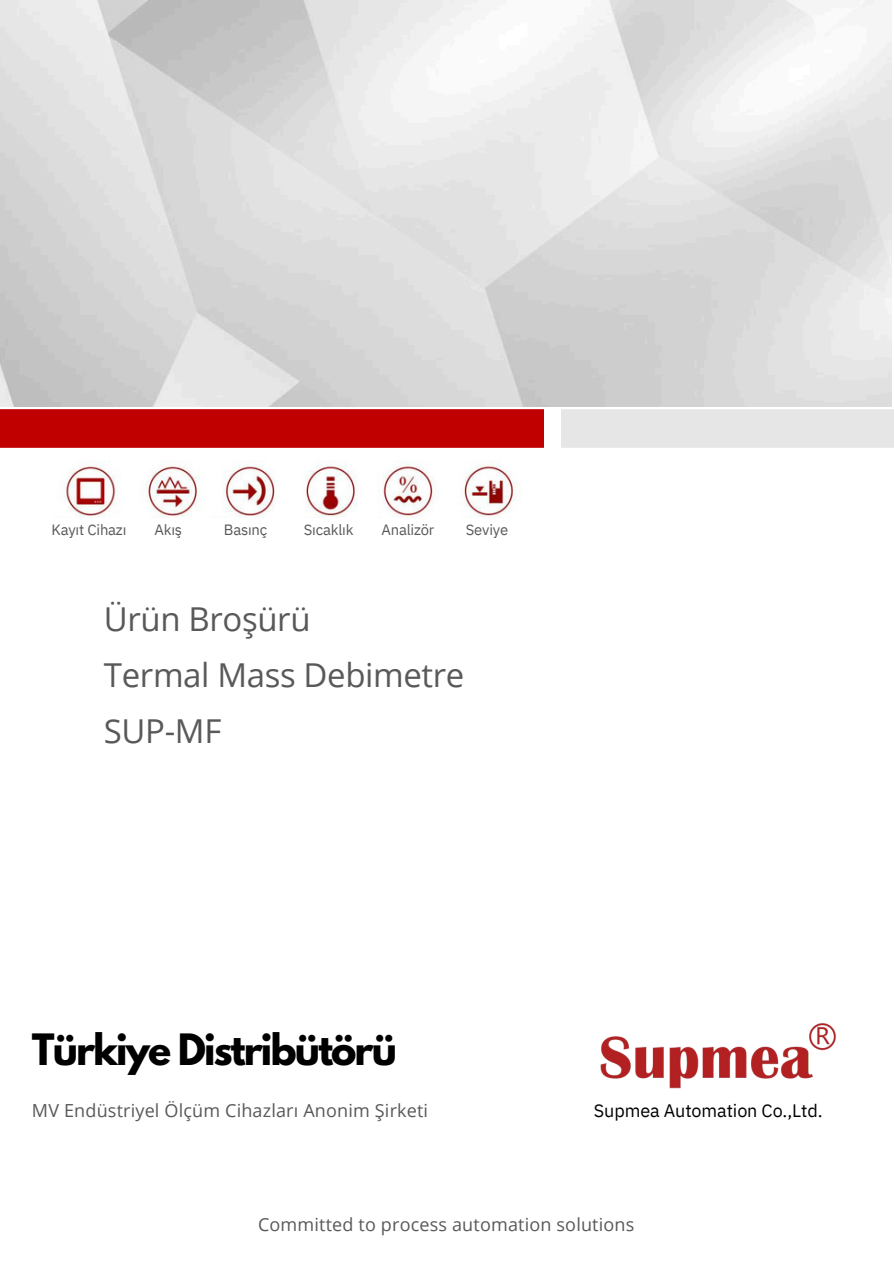
<style>
.page{position:relative;width:894px;height:1264px;background:#fff}
.page>*{position:absolute;margin:0;border:0;box-sizing:border-box;transform-origin:0 0}
.t1{font:700 38.25px "League Spartan";letter-spacing:-.05em;color:#000}
.t2{font:32.85px/56.2px "Open Sans";letter-spacing:-.01em;color:#595959}
.t3{font:18px "Open Sans";letter-spacing:.01em;color:#595959}
.t4{font:18px "IBM Plex Sans";letter-spacing:-.005em;color:#000}
.t5{font:14.85px "IBM Plex Sans";letter-spacing:-.015em;color:#595959}
</style>
<div class="page">
<div style="left:0;top:409px;width:543px;height:38px;background:#c00000"></div>
<img style="left:63px;top:460px;width:452px;height:57px">
<img style="left:600px;top:1023px;width:236px;height:66px">
<p class="t5" style="left:51px;top:520px;width:76px">Kayıt Cihazı</p>
<p class="t5" style="left:154px;top:520px;width:29px">Akış</p>
<p class="t5" style="left:224px;top:520px;width:45px">Basınç</p>
<p class="t5" style="left:304px;top:520px;width:51px">Sıcaklık</p>
<p class="t5" style="left:381px;top:520px;width:54px">Analizör</p>
<p class="t5" style="left:465px;top:520px;width:44px">Seviye</p>
<p class="t2" style="left:104px;top:590px;width:362px">Ürün Broşürü<br>Termal Mass Debimetre<br>SUP-MF</p>
<p class="t1" style="left:32px;top:1031px;width:366px">Türkiye Distribütörü</p>
<p class="t3" style="left:32px;top:1097px;width:397px">MV Endüstriyel Ölçüm Cihazları Anonim Şirketi</p>
<p class="t4" style="left:593px;top:1098px;width:230px">Supmea Automation Co.,Ltd.</p>
<p class="t3" style="left:258px;top:1211px;width:378px">Committed to process automation solutions</p>
</div>
